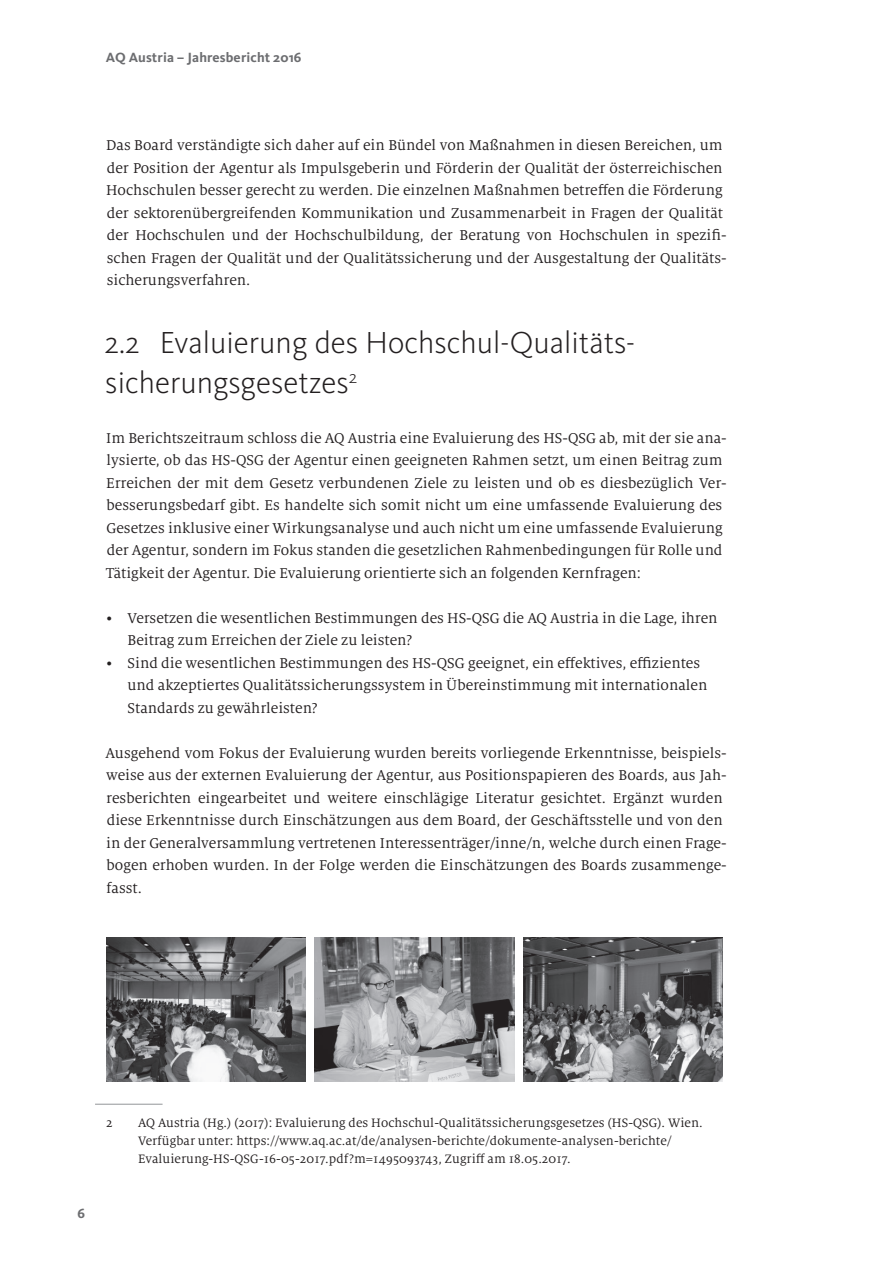
<style>
.page{position:relative;width:893px;height:1263px;background:#fff}
.page>*{position:absolute;margin:0;border:0;box-sizing:border-box;transform-origin:0 0}
.t1{font:300 31.5px/40.5px "Kievit OT";color:#231f20}
.t2{font:15.75px/22.5px "Milo Serif Pro";color:#231f20}
.t3{font:700 13.8px "Kievit OT";letter-spacing:.01em;color:#6c6d70}
.t4{font:13.5px/18px "Milo Serif Pro";letter-spacing:.005em;color:#231f20}
</style>
<div class="page">
<hr style="left:95px;top:1104px;width:68px;height:1px;background:#939598">
<img style="left:106px;top:937px;width:200px;height:144px">
<img style="left:315px;top:937px;width:199px;height:144px">
<img style="left:523px;top:937px;width:200px;height:144px">
<p class="t3" style="left:106px;top:49px;width:197px">AQ Austria – Jahresbericht 2016</p>
<p class="t2" style="left:106px;top:134px;width:622px">Das Board verständigte sich daher auf ein Bündel von Maßnahmen in diesen Bereichen, um der Position der Agentur als Impulsgeberin und Förderin der Qualität der österreichischen Hochschulen besser gerecht zu werden. Die einzelnen Maßnahmen betreffen die Förderung der sektorenübergreifenden Kommunikation und Zusammenarbeit in Fragen der Qualität der Hochschulen und der Hochschulbildung, der Beratung von Hochschulen in spezifi&shy;schen Fragen der Qualität und der Qualitätssicherung und der Ausgestaltung der Qualitäts&shy;sicherungsverfahren.</p>
<h1 class="t1" style="left:104px;top:321px;width:529px">2.2 Evaluierung des Hochschul-Qualitäts&shy;sicherungsgesetzes<sup>2</sup></h1>
<p class="t2" style="left:106px;top:426px;width:622px">Im Berichtszeitraum schloss die AQ Austria eine Evaluierung des HS-QSG ab, mit der sie ana&shy;lysierte, ob das HS-QSG der Agentur einen geeigneten Rahmen setzt, um einen Beitrag zum Erreichen der mit dem Gesetz verbundenen Ziele zu leisten und ob es diesbezüglich Ver&shy;besserungsbedarf gibt. Es handelte sich somit nicht um eine umfassende Evaluierung des Gesetzes inklusive einer Wirkungsanalyse und auch nicht um eine umfassende Evaluierung der Agentur, sondern im Fokus standen die gesetzlichen Rahmenbedingungen für Rolle und Tätigkeit der Agentur. Die Evaluierung orientierte sich an folgenden Kernfragen:</p>
<p class="t2" style="left:128px;top:606px;width:591px;text-indent:-21px">• Versetzen die wesentlichen Bestimmungen des HS-QSG die AQ Austria in die Lage, ihren<br>Beitrag zum Erreichen der Ziele zu leisten?</p>
<p class="t2" style="left:128px;top:651px;width:581px;text-indent:-21px">• Sind die wesentlichen Bestimmungen des HS-QSG geeignet, ein effektives, effizientes und akzeptiertes Qualitätssicherungssystem in Übereinstimmung mit internationalen<br>Standards zu gewährleisten?</p>
<p class="t2" style="left:106px;top:741px;width:623px">Ausgehend vom Fokus der Evaluierung wurden bereits vorliegende Erkenntnisse, beispiels&shy;weise aus der externen Evaluierung der Agentur, aus Positionspapieren des Boards, aus Jah&shy;resberichten eingearbeitet und weitere einschlägige Literatur gesichtet. Ergänzt wurden diese Erkenntnisse durch Einschätzungen aus dem Board, der Geschäftsstelle und von den in der Generalversammlung vertretenen Interessenträger/inne/n, welche durch einen Frage&shy;bogen erhoben wurden. In der Folge werden die Einschätzungen des Boards zusammenge&shy;fasst.</p>
<p class="t3" style="left:77px;top:1205px;width:9px">6</p>
<p class="t4" style="left:106px;top:1113px;width:8px">2</p>
<p class="t4" style="left:138px;top:1113px;width:566px">AQ Austria (Hg.) (2017): Evaluierung des Hochschul-Qualitätssicherungsgesetzes (HS-QSG). Wien.<br>Verfügbar unter: https://www.aq.ac.at/de/analysen-berichte/dokumente-analysen-berichte/<br>Evaluierung-HS-QSG-16-05-2017.pdf?m=1495093743, Zugriff am 18.05.2017.</p>
</div>
